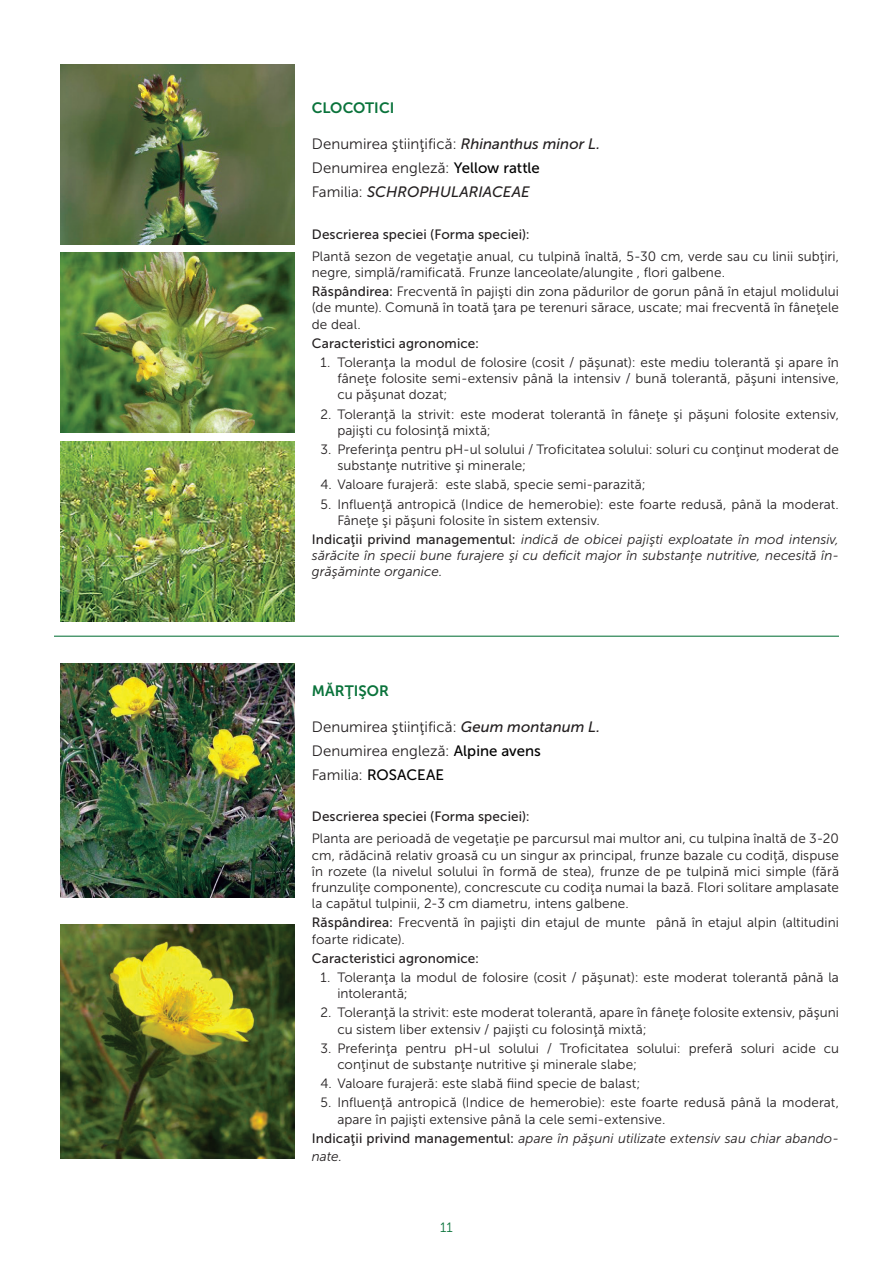
<style>
.page{position:relative;width:893px;height:1263px;background:#fff}
.page>*{position:absolute;margin:0;border:0;box-sizing:border-box;transform-origin:0 0}
.Flower_Desc_Body{font:15px "Museo Sans 300";letter-spacing:.005em;color:#231f20}
.Flower_Desc_Body-2{font:italic 15px "Museo Sans 500";color:#231f20}
.Flower_Title{font:15px "Museo Sans 700";color:#0a733b}
.Flower_Desc_Body-3{font:13.5px/16.2px "Museo Sans 300";letter-spacing:.005em;color:#231f20}
.Flower_Desc_Title{font:italic 13.5px/16.2px "Museo Sans 300";letter-spacing:.005em;color:#231f20;text-align:justify}
.Flower_Desc_Title-2{font:13.5px/16.2px "Museo Sans 300";letter-spacing:.005em;color:#231f20;text-align:justify}
.Flower_Desc_Title-3{font:13.5px "Museo Sans 500";letter-spacing:.01em;color:#231f20}
.t1{font:13.5px "Museo Sans 300";color:#0a733b}
.s1{font-family:"Museo Sans 500";font-style:italic}
.s2{font-family:"Museo Sans 500";color:#000}
.s3{font-family:"Museo Sans 300";font-style:normal}
.s4{font-family:"Museo Sans 500"}
.s5{font-family:"Museo Sans 500";font-style:normal}
</style>
<div class="page">
<img style="left:61px;top:64px;width:234px;height:180px">
<img style="left:61px;top:253px;width:234px;height:180px">
<img style="left:61px;top:441px;width:234px;height:180px">
<hr style="left:54px;top:636px;width:785px;height:1px;background:#0a733b">
<img style="left:61px;top:663px;width:234px;height:234px">
<img style="left:61px;top:924px;width:234px;height:234px">
<p class="Flower_Title" style="left:312px;top:100px;width:84px">CLOCOTICI</p>
<p class="Flower_Desc_Body" style="left:312px;top:136px;width:290px">Denumirea ştiinţifică: <span class="s1">Rhinanthus minor L.</span></p>
<p class="Flower_Desc_Body" style="left:312px;top:160px;width:230px">Denumirea engleză: <span class="s2">Yellow rattle</span></p>
<p class="Flower_Desc_Body-2" style="left:312px;top:184px;width:219px"><span class="s3">Familia:</span> SCHROPHULARIACEAE</p>
<p class="Flower_Desc_Title-3" style="left:312px;top:226px;width:220px">Descrierea speciei (Forma speciei):</p>
<p class="Flower_Desc_Body-3" style="left:312px;top:248px;width:529px">Plantă sezon de vegetaţie anual, cu tulpină înaltă, 5-30 cm, verde sau cu linii subţiri, negre, simplă/ramificată. Frunze lanceolate/alungite , flori galbene.</p>
<p class="Flower_Desc_Title-2" style="left:312px;top:283px;width:529px"><span class="s4">Răspândirea:</span> Frecventă în pajişti din zona pădurilor de gorun până în etajul molidului (de munte). Comună în toată ţara pe terenuri sărace, uscate; mai frecventă în fâneţele de deal.</p>
<p class="Flower_Desc_Title-3" style="left:312px;top:336px;width:169px">Caracteristici agronomice:</p>
<p class="Flower_Desc_Body-3" style="left:337px;top:354px;width:503px;text-align:justify;text-indent:-17px">1. Toleranţa la modul de folosire (cosit / păşunat): este mediu tolerantă şi apare în fâneţe folosite semi-extensiv până la intensiv / bună tolerantă, păşuni intensive, cu păşunat dozat;</p>
<p class="Flower_Desc_Body-3" style="left:337px;top:406px;width:503px;text-indent:-17px">2. Toleranţă la strivit: este moderat tolerantă în fâneţe şi păşuni folosite extensiv, pajişti cu folosinţă mixtă;</p>
<p class="Flower_Desc_Body-3" style="left:337px;top:441px;width:503px;text-indent:-17px">3. Preferinţa pentru pH-ul solului / Troficitatea solului: soluri cu conţinut moderat de substanţe nutritive şi minerale;</p>
<p class="Flower_Desc_Body-3" style="left:320px;top:477px;width:327px">4. Valoare furajeră: este slabă, specie semi-parazită;</p>
<p class="Flower_Desc_Body-3" style="left:337px;top:496px;width:503px;text-indent:-17px">5. Influenţă antropică (Indice de hemerobie): este foarte redusă, până la moderat.<br>Fâneţe şi păşuni folosite în sistem extensiv.</p>
<p class="Flower_Desc_Title" style="left:312px;top:531px;width:529px"><span class="s5">Indicaţii privind managementul:</span> indică de obicei pajişti exploatate în mod intensiv, sărăcite în specii bune furajere şi cu deficit major în substanţe nutritive, necesită în&shy;grăşăminte organice.</p>
<p class="Flower_Title" style="left:312px;top:682px;width:79px">MĂRŢIŞOR</p>
<p class="Flower_Desc_Body" style="left:312px;top:718px;width:290px">Denumirea ştiinţifică: <span class="s1">Geum montanum L.</span></p>
<p class="Flower_Desc_Body" style="left:312px;top:742px;width:231px">Denumirea engleză: <span class="s2">Alpine avens</span></p>
<p class="Flower_Desc_Body" style="left:312px;top:766px;width:134px">Familia: <span class="s2">ROSACEAE</span></p>
<p class="Flower_Desc_Title-3" style="left:312px;top:809px;width:220px">Descrierea speciei (Forma speciei):</p>
<p class="Flower_Desc_Body-3" style="left:312px;top:831px;width:529px;text-align:justify">Planta are perioadă de vegetaţie pe parcursul mai multor ani, cu tulpina înaltă de 3-20 cm, rădăcină relativ groasă cu un singur ax principal, frunze bazale cu codiţă, dispuse în rozete (la nivelul solului în formă de stea), frunze de pe tulpină mici simple (fără frunzuliţe componente), concrescute cu codiţa numai la bază. Flori solitare amplasate la capătul tulpinii, 2-3 cm diametru, intens galbene.</p>
<p class="Flower_Desc_Title-2" style="left:312px;top:915px;width:529px"><span class="s4">Răspândirea:</span> Frecventă în pajişti din etajul de munte până în etajul alpin (altitudini foarte ridicate).</p>
<p class="Flower_Desc_Title-3" style="left:312px;top:951px;width:169px">Caracteristici agronomice:</p>
<p class="Flower_Desc_Body-3" style="left:337px;top:969px;width:503px;text-indent:-17px">1. Toleranţa la modul de folosire (cosit / păşunat): este moderat tolerantă până la intolerantă;</p>
<p class="Flower_Desc_Body-3" style="left:337px;top:1005px;width:503px;text-indent:-17px">2. Toleranţă la strivit: este moderat tolerantă, apare în fâneţe folosite extensiv, păşuni cu sistem liber extensiv / pajişti cu folosinţă mixtă;</p>
<p class="Flower_Desc_Body-3" style="left:337px;top:1040px;width:503px;text-indent:-17px">3. Preferinţa pentru pH-ul solului / Troficitatea solului: preferă soluri acide cu conţinut de substanţe nutritive şi minerale slabe;</p>
<p class="Flower_Desc_Body-3" style="left:320px;top:1075px;width:322px">4. Valoare furajeră: este slabă fiind specie de balast;</p>
<p class="Flower_Desc_Body-3" style="left:337px;top:1095px;width:503px;text-indent:-17px">5. Influenţă antropică (Indice de hemerobie): este foarte redusă până la moderat, apare în pajişti extensive până la cele semi-extensive.</p>
<p class="Flower_Desc_Title" style="left:312px;top:1129px;width:529px;line-height:18px"><span class="s5">Indicaţii privind managementul:</span> apare în păşuni utilizate extensiv sau chiar abando&shy;nate.</p>
<p class="t1" style="left:440px;top:1220px;width:14px">11</p>
</div>
